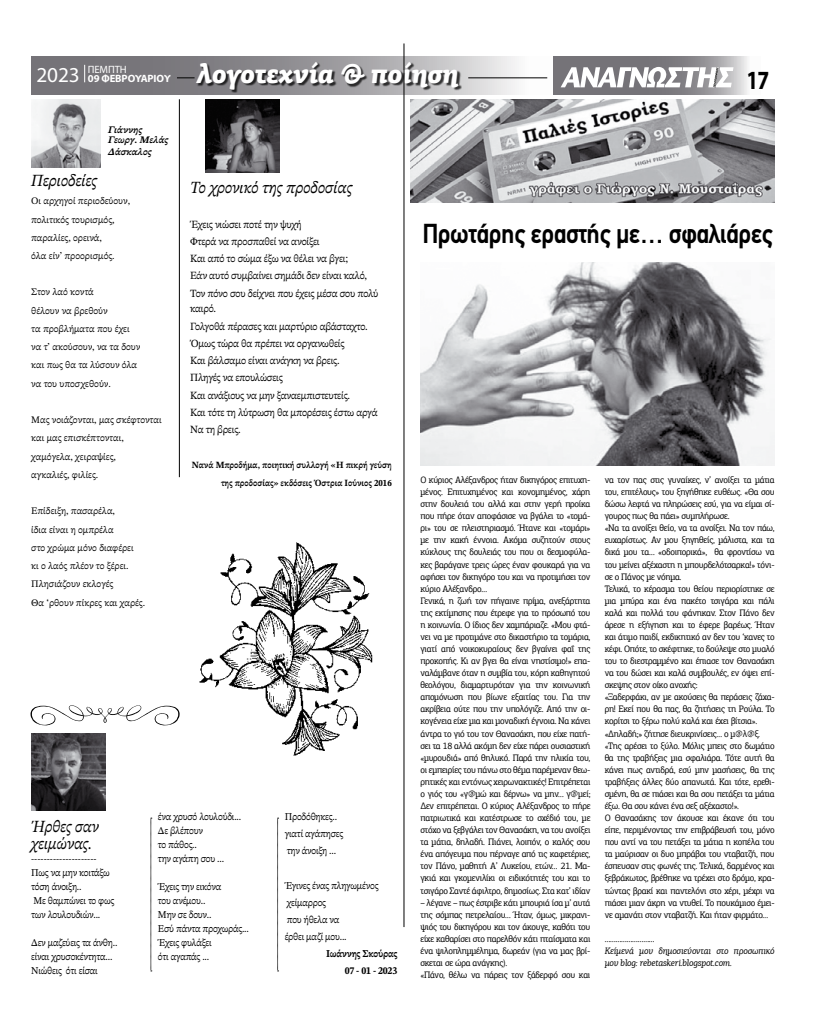
<style>
.page{position:relative;width:823px;height:1035px;background:#fff}
.page>*{position:absolute;margin:0;border:0;box-sizing:border-box;transform-origin:0 0}
.t1{font:700 27.7px "PF Din Text";letter-spacing:-.02em;color:#000;scale:.91 1}
.t2{font:italic 900 26.7px "PF Agora Slab Pro";letter-spacing:-.02em;color:#fff;scale:.92 1}
.t3{font:700 26.3px "Myriad Pro";color:#000;scale:.81 1}
.t4{font:italic 17px "STIX Two Text";color:#000;scale:.94 1}
.t5{font:italic 17px/17.1px "STIX Two Text";color:#000;scale:.91 1}
.t6{font:11px/17.2px "STIX Two Text";letter-spacing:-.02em;color:#000}
.t7{font:700 10.6px/9.4px "Myriad Pro";letter-spacing:-.01em;color:#fff}
.t8{font:10.5px/14px "STIX Two Text";letter-spacing:-.02em;color:#000;scale:.95 1}
.t9{font:700 10.5px/17.1px "STIX Two Text";letter-spacing:-.02em;color:#000;text-align:right;scale:.95 1}
.t10{font:10px/18.2px "STIX Two Text";color:#000}
.t11{font:italic 700 10px/10px "STIX Two Text";color:#000}
.t12{font:700 9.5px/17.8px "STIX Two Text";color:#000;text-align:right;scale:.94 1}
.t13{font:9.4px/12.1px "PF Agora Slab Pro";letter-spacing:-.03em;color:#000;scale:.95 1}
.t14{font:italic 9.4px/12.1px "PF Agora Slab Pro";letter-spacing:-.02em;color:#000;scale:.95 1}
.s1{font-weight:400}
.s2{font-weight:400;font-size:21.3px}
</style>
<div class="page">
<svg style="left:556px;top:57px;width:192px;height:38px;background:#8f8e92"></svg>
<svg style="left:31px;top:57px;width:525px;height:38px;background:#9e9da0"></svg>
<svg style="left:560px;top:67px;width:173px;height:20px"></svg>
<svg style="left:84px;top:65px;width:1px;height:17px"></svg>
<hr style="left:468px;top:78px;width:79px;height:1px;background:#000">
<svg style="left:177px;top:78px;width:17px;height:1px"></svg>
<div style="left:197px;top:62px;width:264px;height:31px;background:#000;opacity:.75"></div>
<hr style="left:179px;top:99px;width:1px;height:378px;background:#000">
<hr style="left:403px;top:43px;width:1px;height:884px;background:#000">
<img style="left:31px;top:99px;width:69px;height:68px">
<img style="left:205px;top:99px;width:74px;height:73px">
<svg style="left:150px;top:818px;width:2px;height:153px"></svg>
<svg style="left:277px;top:818px;width:1px;height:153px"></svg>
<img style="left:31px;top:733px;width:74px;height:77px">
<svg style="left:30px;top:705px;width:147px;height:20px"></svg>
<img style="left:177px;top:542px;width:196px;height:214px">
<img style="left:420px;top:263px;width:354px;height:202px">
<img style="left:410px;top:99px;width:364px;height:104px">
<p class="t7" style="left:37px;top:64px;width:135px;text-indent:51px"><span class="s1">ΠΕΜΠΤΗ<br></span><span class="s2">2023</span> 09 ΦΕΒΡΟΥΑΡΙΟΥ</p>
<h2 class="t2" style="left:196px;top:56px;width:286px">λογοτεχνία &amp; ποίηση</h2>
<h3 class="t3" style="left:746px;top:63px;width:29px">17</h3>
<p class="t11" style="left:108px;top:125px;width:61px">Γιάννης<br>Γεωργ. Μελάς</p>
<p class="t11" style="left:108px;top:147px;width:45px">Δάσκαλος</p>
<h3 class="t4" style="left:31px;top:168px;width:72px">Περιοδείες</h3>
<p class="t10" style="left:31px;top:192px;width:100px">Οι αρχηγοί περιοδεύουν, πολιτικός τουρισμός, παραλίες, ορεινά,<br>όλα είν’ προορισμός.</p>
<p class="t10" style="left:31px;top:283px;width:111px">Στον λαό κοντά<br>θέλουν να βρεθούν<br>τα προβλήματα που έχει να τ’ ακούσουν, να τα δουν και πως θα τα λύσουν όλα να του υποσχεθούν.</p>
<p class="t10" style="left:31px;top:411px;width:132px">Μας νοιάζονται, μας σκέφτονται και μας επισκέπτονται, χαμόγελα, χειραψίες,<br>αγκαλιές, φιλίες.</p>
<p class="t10" style="left:31px;top:502px;width:115px">Επίδειξη, πασαρέλα,<br>ίδια είναι η ομπρέλα<br>στο χρώμα μόνο διαφέρει<br>κι ο λαός πλέον το ξέρει.<br>Πλησιάζουν εκλογές<br>Θα ‘ρθουν πίκρες και χαρές.</p>
<h3 class="t4" style="left:190px;top:175px;width:174px">Το χρονικό της προδοσίας</h3>
<p class="t6" style="left:190px;top:215px;width:189px">Έχεις νιώσει ποτέ την ψυχή<br>Φτερά να προσπαθεί να ανοίξει<br>Και από το σώμα έξω να θέλει να βγει;<br>Εάν αυτό συμβαίνει σημάδι δεν είναι καλό, Τον πόνο σου δείχνει που έχεις μέσα σου πολύ</p>
<p class="t6" style="left:190px;top:300px;width:189px">καιρό.<br>Γολγοθά πέρασες και μαρτύριο αβάσταχτο.<br>Όμως τώρα θα πρέπει να οργανωθείς<br>Και βάλσαμο είναι ανάγκη να βρεις.<br>Πληγές να επουλώσεις<br>Και ανάξιους να μην ξαναεμπιστευτείς.<br>Και τότε τη λύτρωση θα μπορέσεις έστω αργά<br>Να τη βρεις.</p>
<p class="t12" style="left:192px;top:456px;width:214px">Νανά Μπροδήμα, ποιητική συλλογή «Η πικρή γεύση της προδοσίας» εκδόσεις Όστρια Ιούνιος 2016</p>
<h3 class="t5" style="left:31px;top:818px;width:76px">Ήρθες σαν χειμώνας.</h3>
<p class="t8" style="left:31px;top:865px;width:89px">Πως να μην κοιτάξω τόση άνοιξη..<br>Με θαμπώνει το φως των λουλουδιών...</p>
<p class="t8" style="left:31px;top:935px;width:92px">Δεν μαζεύεις τα άνθη.. είναι χρυσοκέντητα...<br>Νιώθεις ότι είσαι</p>
<p class="t8" style="left:158px;top:809px;width:89px">ένα χρυσό λουλούδι...<br>Δε βλέπουν<br>το πάθος..<br>την αγάπη σου ...</p>
<p class="t8" style="left:158px;top:879px;width:97px">Έχεις την εικόνα<br>του ανέμου..<br>Μην σε δουν..<br>Εσύ πάντα προχωράς...<br>Έχεις φυλάξει<br>ότι αγαπάς ...</p>
<p class="t8" style="left:284px;top:808px;width:63px;line-height:17.1px">Προδόθηκες.. γιατί αγάπησες την άνοιξη ...</p>
<p class="t8" style="left:284px;top:876px;width:100px;line-height:17.1px">Έγινες ένας πληγωμένος χείμαρρος<br>που ήθελα να<br>έρθει μαζί μου...</p>
<p class="t9" style="left:326px;top:945px;width:76px">Ιωάννης Σκούρας<br>07 - 01 - 2023</p>
<h1 class="t1" style="left:422px;top:217px;width:386px">Πρωτάρης εραστής με… σφαλιάρες</h1>
<p class="t13" style="left:420px;top:474px;width:180px">Ο κύριος Αλέξανδρος ήταν δικηγόρος επιτυχη&shy;μένος. Επιτυχημένος και κονομημένος, χάρη στην δουλειά του αλλά και στην γερή προίκα που πήρε όταν αποφάσισε να βγάλει το «τομά&shy;ρι» του σε πλειστηριασμό. Ήτανε και «τομάρι» με την κακή έννοια. Ακόμα συζητούν στους κύκλους της δουλειάς του που οι δεσμοφύλα&shy;κες βαράγανε τρεις ώρες έναν φουκαρά για να αφήσει τον δικηγόρο του και να προτιμήσει τον κύριο Αλέξανδρο…<br>Γενικά, η ζωή τον πήγαινε πρίμα, ανεξάρτητα της εκτίμησης που έτρεφε για το πρόσωπό του η κοινωνία. Ο ίδιος δεν χαμπάριαζε. «Μου φτά&shy;νει να με προτιμάνε στο δικαστήριο τα τομάρια, γιατί από νοικοκυραίους δεν βγαίνει φαΐ της προκοπής. Κι αν βγει θα είναι νηστίσιμο!» επα&shy;ναλάμβανε όταν η συμβία του, κόρη καθηγητού θεολόγου, διαμαρτυρόταν για την κοινωνική απομόνωση που βίωνε εξαιτίας του. Για την ακρίβεια ούτε που την υπολόγιζε. Από την οι&shy;κογένεια είχε μια και μοναδική έγνοια. Να κάνει άντρα το γιό του τον Θανασάκη, που είχε πατή&shy;σει τα 18 αλλά ακόμη δεν είχε πάρει ουσιαστική «μυρουδιά» από θηλυκό. Παρά την ηλικία του, οι εμπειρίες του πάνω στο θέμα παρέμεναν θεω&shy;ρητικές και εντόνως χειρωνακτικές! Επιτρέπεται ο γιός του «γ@μώ και δέρνω» να μην… γ@μεί; Δεν επιτρέπεται. Ο κύριος Αλέξανδρος το πήρε πατριωτικά και κατέστρωσε το σχέδιό του, με στόχο να ξεβγάλει τον Θανασάκη, να του ανοίξει τα μάτια, δηλαδή. Πιάνει, λοιπόν, ο καλός σου ένα απόγευμα που πέρναγε από τις καφετέριες, τον Πάνο, μαθητή Α’ Λυκείου, ετών… 21. Μα&shy;γκιά και γκομενιλίκι οι ειδικότητές του και το τσιγάρο Σαντέ άφιλτρο, δημοσίως. Στα κατ’ ιδίαν</p>
<p class="t13" style="left:420px;top:896px;width:180px">– λέγανε – πως έστριβε κάτι μπουριά ίσα μ’ αυτά της σόμπας πετρελαίου… Ήταν, όμως, μικρανι&shy;ψιός του δικηγόρου και τον άκουγε, καθότι του είχε καθαρίσει στο παρελθόν κάτι πταίσματα και ένα ψιλοπλημμέλημα, δωρεάν (για να μας βρί&shy;σκεται σε ώρα ανάγκης).<br>«Πάνο, θέλω να πάρεις τον ξάδερφό σου και</p>
<p class="t13" style="left:604px;top:474px;width:180px">να τον πας στις γυναίκες, ν’ ανοίξει τα μάτια του, επιτέλους» του ξηγήθηκε ευθέως. «Θα σου δώσω λεφτά να πληρώσεις εσύ, για να είμαι σί&shy;γουρος πως θα πάει» συμπλήρωσε.<br>«Να τα ανοίξει θείο, να τα ανοίξει. Να τον πάω, ευχαρίστως. Αν μου ξηγηθείς, μάλιστα, και τα δικά μου τα… «οδοιπορικά», θα φροντίσω να του μείνει αξέχαστη η μπουρδελότσαρκα!» τόνι&shy;σε ο Πάνος με νόημα.<br>Τελικά, το κέρασμα του θείου περιορίστηκε σε μια μπύρα και ένα πακέτο τσιγάρα και πάλι καλά και πολλά του φάνηκαν. Στον Πάνο δεν άρεσε η εξήγηση και το έφερε βαρέως. Ήταν και άτιμο παιδί, εκδικητικό αν δεν του ‘κανες το κέφι. Οπότε, το σκέφτηκε, το δούλεψε στο μυαλό του το διεστραμμένο και έπιασε τον Θανασάκη να του δώσει και καλά συμβουλές, εν όψει επί&shy;σκεψης στον οίκο ανοχής:<br>«Ξαδερφάκι, αν με ακούσεις θα περάσεις ζάχα&shy;ρη! Εκεί που θα πας, θα ζητήσεις τη Ρούλα. Το κορίτσι το ξέρω πολύ καλά και έχει βίτσια». «Δηλαδή;» ζήτησε διευκρινίσεις… ο μ@λ@ξ. «Της αρέσει το ξύλο. Μόλις μπεις στο δωμάτιο θα της τραβήξεις μια σφαλιάρα. Τότε αυτή θα κάνει πως αντιδρά, εσύ μην μασήσεις, θα της τραβήξεις άλλες δύο απανωτά. Και τότε, ερεθι&shy;σμένη, θα σε πιάσει και θα σου πετάξει τα μάτια έξω. Θα σου κάνει ένα σεξ αξέχαστο!».<br>Ο Θανασάκης τον άκουσε και έκανε ότι του είπε, περιμένοντας την επιβράβευσή του, μόνο που αντί να του πετάξει τα μάτια η κοπέλα του τα μαύρισαν οι δυο μπράβοι του νταβατζή, που έσπευσαν στις φωνές της. Τελικά, δαρμένος και ξεβράκωτος, βρέθηκε να τρέχει στο δρόμο, κρα&shy;τώντας βρακί και παντελόνι στο χέρι, μέχρι να πιάσει μιαν άκρη να ντυθεί. Το πουκάμισο έμει&shy;νε αμανάτι στον νταβατζή. Και ήταν φιρμάτο…</p>
<p class="t13" style="left:604px;top:932px;width:54px">………………………</p>
<p class="t14" style="left:604px;top:944px;width:180px">Κείμενά μου δημοσιεύονται στο προσωπικό μου blog: rebetaskeri.blogspot.com.</p>
</div>
